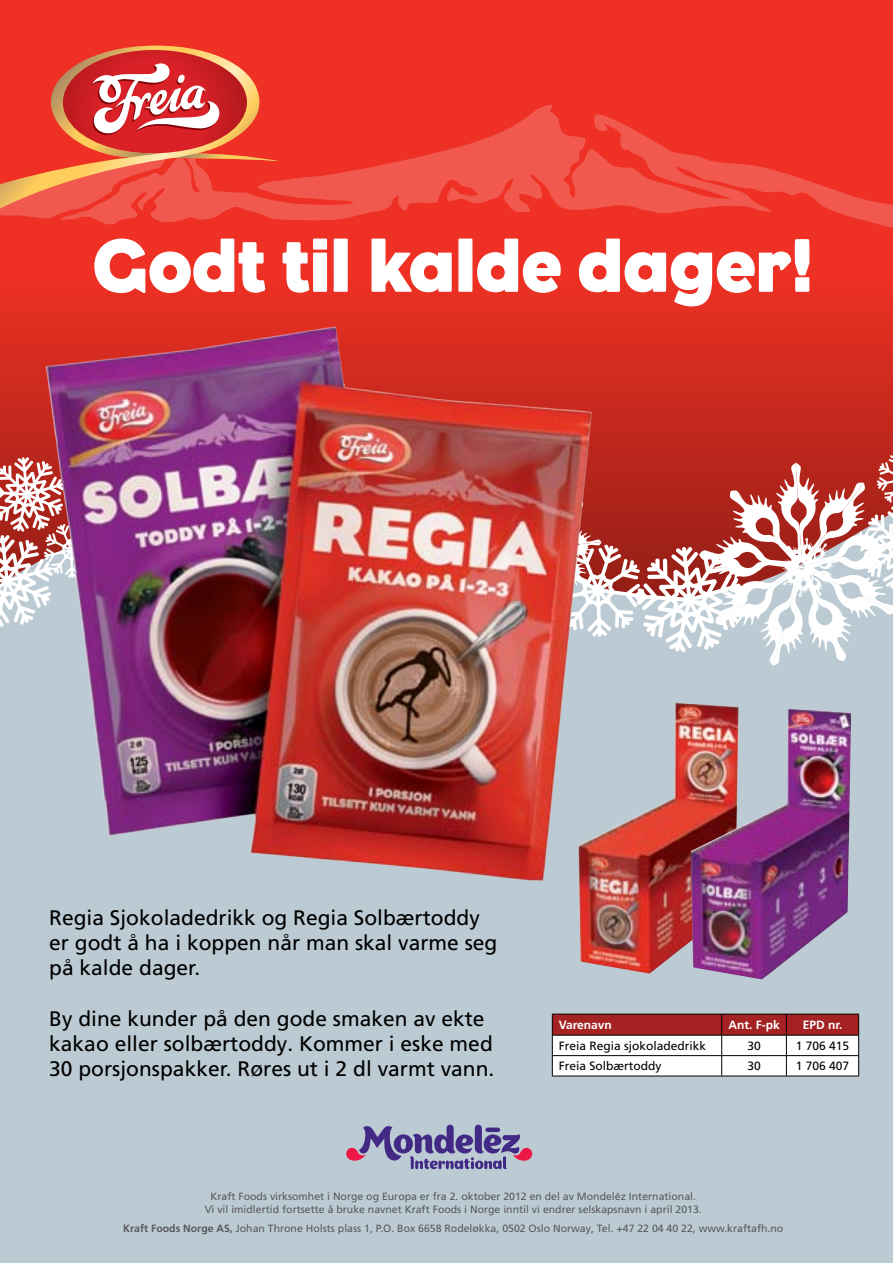
<style>
.page{position:relative;width:893px;height:1263px;background:#bccbd3}
.page>*{position:absolute;margin:0;border:0;box-sizing:border-box;transform-origin:0 0}
.t1{font:75px "Bureau Eagle";letter-spacing:-.01em;color:#fff}
.t2{font:21px/25.2px "Frutiger LT Com";color:#000}
.t3{font:12px "Frutiger LT Com";color:#000}
.t4{font:700 12px "Frutiger LT Com";color:#fff}
.t5{font:10.5px/12.6px "Frutiger LT Com";color:#58595b;text-align:center}
.s1{font-weight:700}
</style>
<div class="page">
<div style="left:0;top:0;width:893px;height:256px;background:#ee3124"></div>
<svg style="left:0;top:256px;width:893px;height:106px;background:#e12e21"></svg>
<svg style="left:670px;top:362px;width:223px;height:303px"></svg>
<svg style="left:0;top:104px;width:893px;height:126px;background:#ef3f33"></svg>
<svg style="left:0;top:46px;width:279px;height:162px;background:#ef4f39"></svg>
<svg style="left:63px;top:50px;width:216px;height:111px;background:#df594d"></svg>
<svg style="left:94px;top:238px;width:172px;height:27px;background:#ef4438"></svg>
<svg style="left:282px;top:238px;width:46px;height:27px"></svg>
<div style="left:334px;top:239px;width:14px;height:53px;border:1px solid #fff"></div>
<svg style="left:371px;top:238px;width:81px;height:27px;background:#ef463a"></svg>
<div style="left:458px;top:239px;width:14px;height:53px;border:1px solid #fff"></div>
<svg style="left:476px;top:238px;width:85px;height:27px;background:#ef4236"></svg>
<svg style="left:578px;top:238px;width:232px;height:69px;background:#ed4438"></svg>
<svg style="left:346px;top:1125px;width:186px;height:44px"></svg>
<img style="left:580px;top:703px;width:158px;height:270px">
<img style="left:691px;top:708px;width:160px;height:271px">
<svg style="left:552px;top:1014px;width:307px;height:62px;background:#d5abaa"></svg>
<hr style="left:552px;top:1055px;width:170px;height:1px;background:#000">
<hr style="left:722px;top:1055px;width:64px;height:1px;background:#000">
<hr style="left:786px;top:1055px;width:73px;height:1px;background:#000">
<hr style="left:552px;top:1076px;width:170px;height:1px;background:#000">
<hr style="left:722px;top:1076px;width:64px;height:1px;background:#000">
<hr style="left:786px;top:1076px;width:73px;height:1px;background:#000">
<img style="left:0;top:265px;width:670px;height:687px">
<h1 class="t1" style="left:92px;top:223px;width:724px">Godt til kalde dager!</h1>
<h2 class="t2" style="left:49px;top:905px;width:450px">Regia Sjokoladedrikk og Regia Solbærtoddy er godt å ha i koppen når man skal varme seg på kalde dager.</h2>
<h2 class="t2" style="left:49px;top:1006px;width:447px">By dine kunder på den gode smaken av ekte kakao eller solbærtoddy. Kommer i eske med<br>30 porsjonspakker. Røres ut i 2 dl varmt vann.</h2>
<p class="t4" style="left:559px;top:1018px;width:55px">Varenavn</p>
<p class="t4" style="left:728px;top:1018px;width:53px">Ant. F-pk</p>
<p class="t4" style="left:803px;top:1018px;width:41px">EPD nr.</p>
<p class="t3" style="left:559px;top:1039px;width:149px">Freia Regia sjokoladedrikk</p>
<p class="t3" style="left:747px;top:1039px;width:15px">30</p>
<p class="t3" style="left:796px;top:1039px;width:55px">1 706 415</p>
<p class="t3" style="left:559px;top:1059px;width:104px">Freia Solbærtoddy</p>
<p class="t3" style="left:747px;top:1059px;width:15px">30</p>
<p class="t3" style="left:796px;top:1059px;width:55px">1 706 407</p>
<p class="t5" style="left:205px;top:1190px;width:498px">Kraft Foods virksomhet i Norge og Europa er fra 2. oktober 2012 en del av Mondelēz International.<br>Vi vil imidlertid fortsette å bruke navnet Kraft Foods i Norge inntil vi endrer selskapsnavn i april 2013.</p>
<p class="t5" style="left:123px;top:1222px;width:662px"><span class="s1">Kraft Foods Norge AS,</span> Johan Throne Holsts plass 1, P.O. Box 6658 Rodeløkka, 0502 Oslo Norway, Tel. +47 22 04 40 22, www.kraftafh.no</p>
</div>
